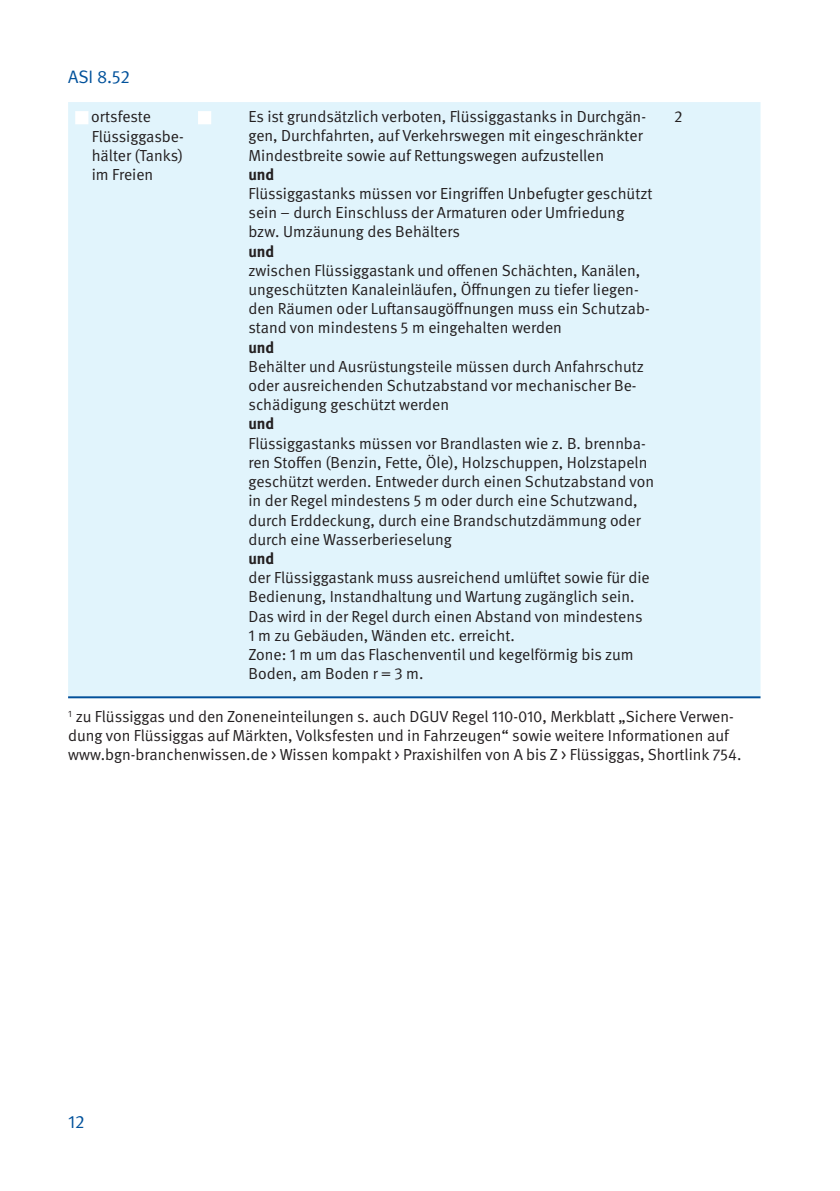
<style>
.page{position:relative;width:840px;height:1191px;background:#fff}
.page>*{position:absolute;margin:0;border:0;box-sizing:border-box;transform-origin:0 0}
.t1{font:18px "DGUV Meta";letter-spacing:-.005em;color:#01519b}
.t2{font:16px/19.2px "DGUV Meta";color:#231f20}
.t3{font:700 16px "DGUV Meta";letter-spacing:-.005em;color:#231f20}
.s1{font-family:"Arial";font-size:20px;color:#fff}
</style>
<div class="page">
<div style="left:68px;top:102px;width:692px;height:594px;background:#e1f4fc"></div>
<div style="left:75px;top:111px;width:13px;height:13px;border:4px solid #fff"></div>
<hr style="left:68px;top:696px;width:692px;height:2px;background:#01519b">
<p class="t1" style="left:68px;top:66px;width:63px">ASI 8.52</p>
<p class="t2" style="left:92px;top:108px;width:93px;text-indent:-16px"><span class="s1">■</span> ortsfeste<br>Flüssiggasbe&shy;hälter (Tanks) im Freien</p>
<p class="t2" style="left:248px;top:107px;width:399px;text-indent:-50px"><span class="s1">■</span> Es ist grundsätzlich verboten, Flüssiggastanks in Durchgän&shy;gen, Durchfahrten, auf Verkehrswegen mit eingeschränkter<br>Mindestbreite sowie auf Rettungswegen aufzustellen</p>
<p class="t3" style="left:248px;top:165px;width:27px">und</p>
<p class="t2" style="left:248px;top:184px;width:405px">Flüssiggastanks müssen vor Eingriffen Unbefugter geschützt sein – durch Einschluss der Armaturen oder Umfriedung bzw. Umzäunung des Behälters</p>
<p class="t3" style="left:248px;top:241px;width:27px">und</p>
<p class="t2" style="left:248px;top:261px;width:402px">zwischen Flüssiggastank und offenen Schächten, Kanälen, ungeschützten Kanaleinläufen, Öffnungen zu tiefer liegen&shy;den Räumen oder Luftansaugöffnungen muss ein Schutzab&shy;stand von mindestens 5 m eingehalten werden</p>
<p class="t3" style="left:248px;top:337px;width:27px">und</p>
<p class="t2" style="left:248px;top:357px;width:397px">Behälter und Ausrüstungsteile müssen durch Anfahrschutz oder ausreichenden Schutzabstand vor mechanischer Be&shy;schädigung geschützt werden</p>
<p class="t3" style="left:248px;top:414px;width:27px">und</p>
<p class="t2" style="left:248px;top:434px;width:407px">Flüssiggastanks müssen vor Brandlasten wie z. B. brennba&shy;ren Stoffen (Benzin, Fette, Öle), Holzschuppen, Holzstapeln geschützt werden. Entweder durch einen Schutzabstand von in der Regel mindestens 5 m oder durch eine Schutzwand, durch Erddeckung, durch eine Brandschutzdämmung oder durch eine Wasserberieselung</p>
<p class="t3" style="left:248px;top:549px;width:27px">und</p>
<p class="t2" style="left:248px;top:568px;width:402px">der Flüssiggastank muss ausreichend umlüftet sowie für die Bedienung, Instandhaltung und Wartung zugänglich sein.<br>Das wird in der Regel durch einen Abstand von mindestens 1 m zu Gebäuden, Wänden etc. erreicht.<br>Zone: 1 m um das Flaschenventil und kegelförmig bis zum Boden, am Boden r = 3 m.</p>
<p class="t2" style="left:674px;top:107px;width:10px">2</p>
<p class="t2" style="left:68px;top:707px;width:674px"><sup>1</sup> zu Flüssiggas und den Zoneneinteilungen s. auch DGUV Regel 110-010, Merkblatt „Sichere Verwen&shy;dung von Flüssiggas auf Märkten, Volksfesten und in Fahrzeugen“ sowie weitere Informationen auf www.bgn-branchenwissen.de &gt; Wissen kompakt &gt; Praxishilfen von A bis Z &gt; Flüssiggas, Shortlink 754.</p>
<p class="t1" style="left:68px;top:1111px;width:18px">12</p>
</div>
